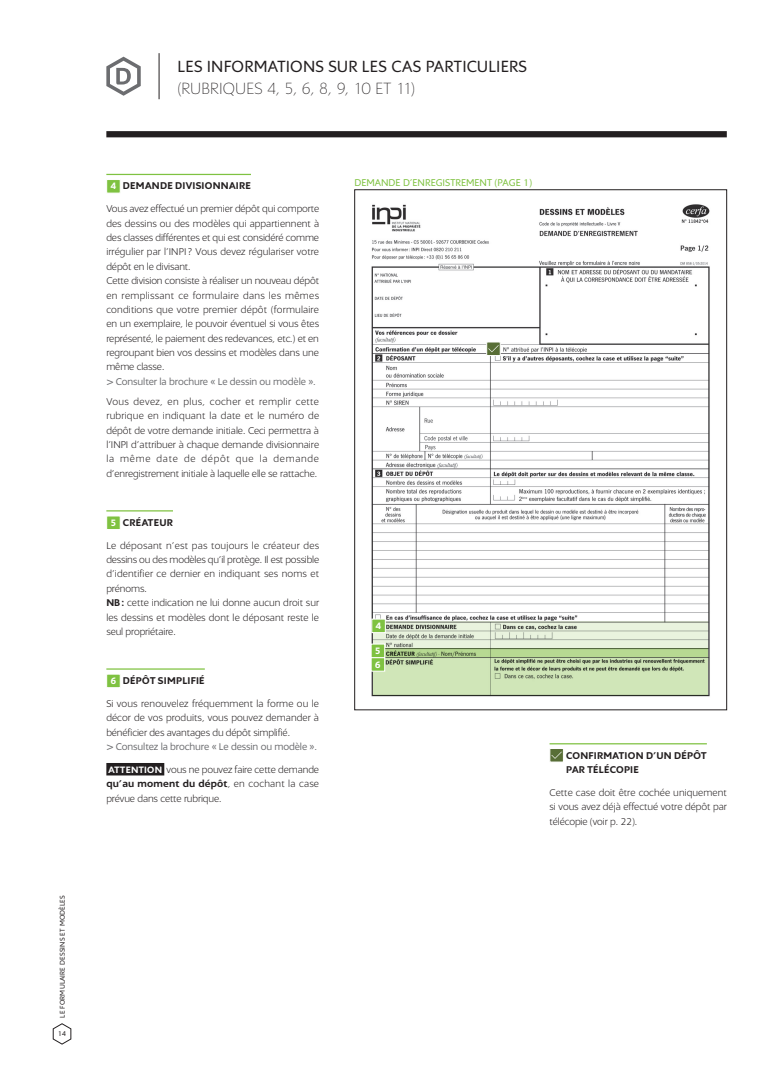
<style>
.page{position:relative;width:780px;height:1088px;background:#fff}
.page>*{position:absolute;margin:0;border:0;box-sizing:border-box;transform-origin:0 0}
.t1{font:17.5px "Inpi";letter-spacing:.01em;color:#231f20}
.t2{font:100 17.5px "Inpi";letter-spacing:.005em;color:#231f20}
.t3{font:300 10.62px/14.4px "Inpi";letter-spacing:-.005em;color:#231f20}
.t4{font:10.62px/23px "Inpi";letter-spacing:-.01em;color:#6c6d70}
.t5{font:300 10.62px/23px "Inpi";letter-spacing:.02em;color:#231f20}
.t6{font:700 10.62px/14.4px "Inpi";letter-spacing:.025em;color:#231f20}
.t7{font:10.62px "Inpi";color:#7fc241}
.t8{font:700 10px "Inpi";color:#fff}
.t9{font:7.5px "Inpi";letter-spacing:.02em;color:#231f20}
.s1{font-weight:700;font-size:10px;color:#fff}
.s2{font-weight:700}
.s3{font-weight:300;color:#231f20}
</style>
<div class="page">
<svg style="left:53px;top:1023px;width:19px;height:22px"></svg>
<div style="left:106px;top:131px;width:620px;height:6px;background:#231f20"></div>
<hr style="left:159px;top:53px;width:1px;height:46px;background:#231f20">
<svg style="left:106px;top:57px;width:35px;height:39px"></svg>
<img style="left:371px;top:204px;width:339px;height:493px">
<hr style="left:106px;top:174px;width:145px;height:1px;background:#7fc241">
<hr style="left:106px;top:510px;width:67px;height:1px;background:#7fc241">
<hr style="left:106px;top:668px;width:99px;height:2px;background:#7fc241">
<div style="left:106px;top:763px;width:58px;height:12px;background:#231f20"></div>
<svg style="left:106px;top:180px;width:15px;height:13px"></svg>
<svg style="left:106px;top:516px;width:15px;height:13px"></svg>
<svg style="left:106px;top:674px;width:15px;height:14px"></svg>
<hr style="left:549px;top:743px;width:157px;height:1px;background:#7fc241">
<div style="left:549px;top:748px;width:14px;height:14px;background:#586e36;border:1px solid #fff"></div>
<svg style="left:551px;top:752px;width:11px;height:7px"></svg>
<svg style="left:373px;top:621px;width:335px;height:27px;background:#d4ddca"></svg>
<svg style="left:385px;top:648px;width:323px;height:9px;background:#a3c282"></svg>
<svg style="left:373px;top:657px;width:335px;height:39px;background:#bcd0a7"></svg>
<svg style="left:371px;top:618px;width:15px;height:15px"></svg>
<svg style="left:371px;top:643px;width:14px;height:29px"></svg>
<div style="left:486px;top:342px;width:14px;height:14px;background:#586e36;border:1px solid #fff"></div>
<svg style="left:488px;top:345px;width:11px;height:7px"></svg>
<p class="t9" style="left:58px;top:1018px;width:124px;rotate:-90deg">LE FORMULAIRE DESSINS ET MODÈLES</p>
<p class="t9" style="left:58px;top:1030px;width:10px">14</p>
<h1 class="t1" style="left:177px;top:56px;width:351px">LES INFORMATIONS SUR LES CAS PARTICULIERS</h1>
<h1 class="t2" style="left:177px;top:79px;width:239px">(RUBRIQUES 4, 5, 6, 8, 9, 10 ET 11)</h1>
<p class="t3" style="left:106px;top:175px;width:214px;line-height:23px;text-indent:4px"><span class="s1">4</span> <span class="s2">DEMANDE DIVISIONNAIRE<br></span>Vous avez effectué un premier dépôt qui comporte</p>
<p class="t3" style="left:106px;top:216px;width:214px">des dessins ou des modèles qui appartiennent à des classes différentes et qui est considéré comme irrégulier par l’INPI ? Vous devez régulariser votre dépôt en le divisant.<br>Cette division consiste à réaliser un nouveau dépôt en remplissant ce formulaire dans les mêmes conditions que votre premier dépôt (formulaire en un exemplaire, le pouvoir éventuel si vous êtes représenté, le paiement des redevances, etc.) et en regroupant bien vos dessins et modèles dans une même classe.</p>
<p class="t4" style="left:106px;top:370px;width:211px">&gt; Consulter la brochure « Le dessin ou modèle ».</p>
<p class="t3" style="left:106px;top:394px;width:214px;text-align:justify">Vous devez, en plus, cocher et remplir cette rubrique en indiquant la date et le numéro de dépôt de votre demande initiale. Ceci permettra à l’INPI d’attribuer à chaque demande divisionnaire la même date de dépôt que la demande d’enregistrement initiale à laquelle elle se rattache.</p>
<p class="t5" style="left:106px;top:511px;width:214px;text-indent:4px"><span class="s1">5</span> <span class="s2">CRÉATEUR<br></span>Le déposant n’est pas toujours le créateur des</p>
<p class="t3" style="left:106px;top:553px;width:214px">dessins ou des modèles qu’il protège. Il est possible d’identifier ce dernier en indiquant ses noms et prénoms.<br><span class="s2">NB:</span> cette indication ne lui donne aucun droit sur les dessins et modèles dont le déposant reste le seul propriétaire.</p>
<p class="t3" style="left:106px;top:669px;width:214px;line-height:23px;text-indent:4px"><span class="s1">6</span> <span class="s2">DÉPÔT SIMPLIFIÉ<br></span>Si vous renouvelez fréquemment la forme ou le</p>
<p class="t3" style="left:106px;top:711px;width:214px">décor de vos produits, vous pouvez demander à bénéficier des avantages du dépôt simplifié.</p>
<p class="t4" style="left:106px;top:735px;width:214px">&gt; Consultez la brochure « Le dessin ou modèle ».<br><span class="s1">ATTENTION</span> <span class="s3">vous ne pouvez faire cette demande</span></p>
<p class="t3" style="left:106px;top:777px;width:214px"><span class="s2">qu’au moment du dépôt</span>, en cochant la case prévue dans cette rubrique.</p>
<p class="t7" style="left:354px;top:177px;width:179px">DEMANDE D’ENREGISTREMENT (PAGE 1)</p>
<p class="t8" style="left:375px;top:620px;width:8px">4</p>
<p class="t8" style="left:375px;top:659px;width:8px">6</p>
<p class="t8" style="left:375px;top:645px;width:8px">5</p>
<p class="t6" style="left:566px;top:748px;width:142px">CONFIRMATION D’UN DÉPÔT<br>PAR TÉLÉCOPIE</p>
<p class="t3" style="left:549px;top:785px;width:179px;text-align:justify">Cette case doit être cochée uniquement si vous avez déjà effectué votre dépôt par télécopie (voir p. 22).</p>
</div>
